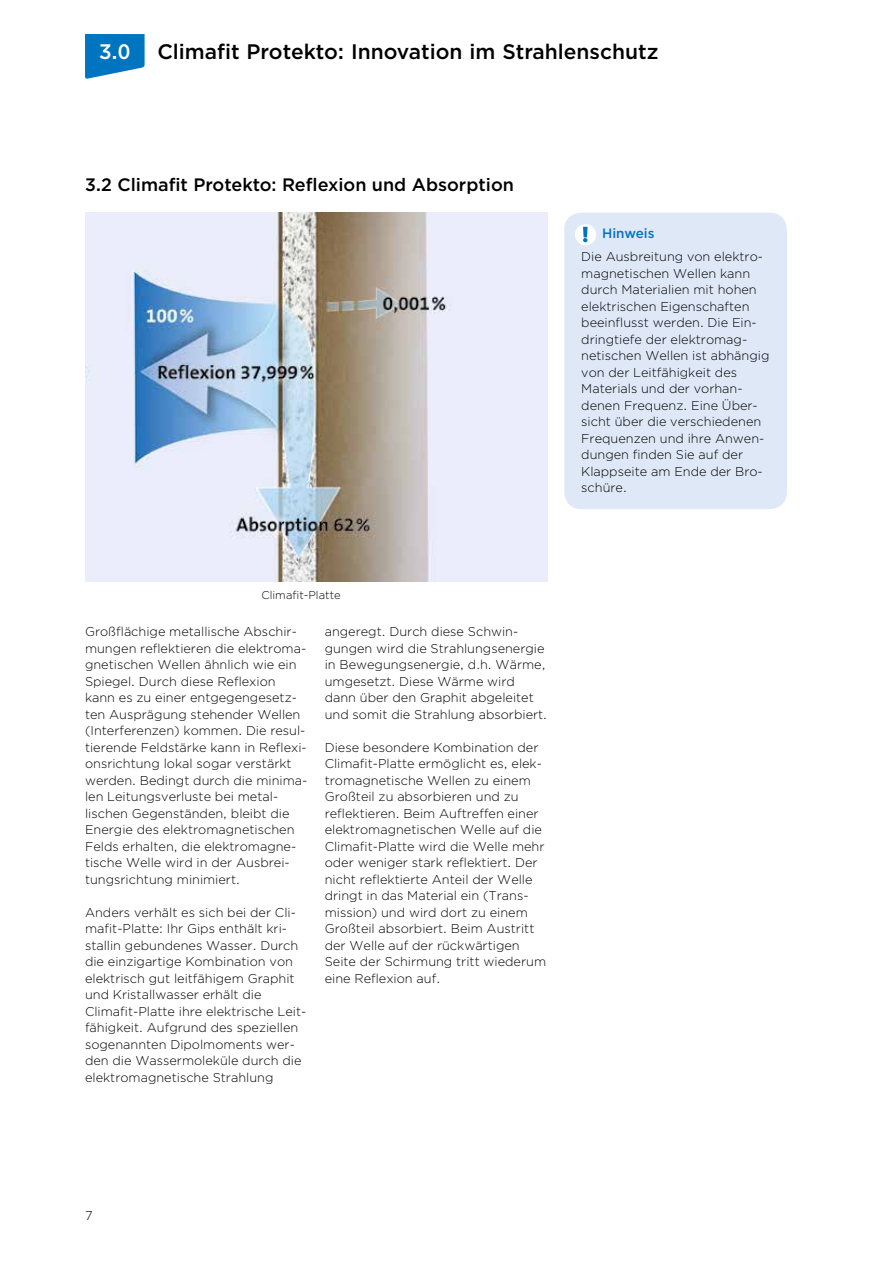
<style>
.page{position:relative;width:893px;height:1263px;background:#fff}
.page>*{position:absolute;margin:0;border:0;box-sizing:border-box;transform-origin:0 0}
.t1{font:500 21px "Gotham";color:#000}
.t2{font:500 21px "Gotham";color:#fff}
.t3{font:500 18px "Gotham";color:#000}
.t4{font:500 13.5px "Gotham";color:#0075bf}
.t5{font:300 12.75px/16.5px "Gotham";color:#000}
.t6{font:300 11.25px "Gotham";color:#000}
</style>
<div class="page">
<svg style="left:85px;top:34px;width:60px;height:45px;background:#2388c7"></svg>
<img style="left:85px;top:213px;width:462px;height:368px">
<div style="left:564px;top:213px;width:223px;height:296px;background:#dfe8f7;border-radius:17px"></div>
<div style="left:575px;top:224px;width:21px;height:21px;background:#fff;border-radius:50%"></div>
<svg style="left:583px;top:227px;width:5px;height:15px"></svg>
<h1 class="t2" style="left:99px;top:38px;width:33px">3.0</h1>
<h1 class="t1" style="left:157px;top:38px;width:503px">Climafit Protekto: Innovation im Strahlenschutz</h1>
<h2 class="t3" style="left:85px;top:173px;width:430px">3.2 Climafit Protekto: Reflexion und Absorption</h2>
<p class="t4" style="left:602px;top:225px;width:54px">Hinweis</p>
<p class="t5" style="left:581px;top:248px;width:190px">Die Ausbreitung von elektro&shy;magnetischen Wellen kann durch Materialien mit hohen elektrischen Eigenschaften beeinflusst werden. Die Ein&shy;dringtiefe der elektromag&shy;netischen Wellen ist abhängig von der Leitfähigkeit des<br>Materials und der vorhan&shy;denen Frequenz. Eine Über&shy;sicht über die verschiedenen<br>Frequenzen und ihre Anwen&shy;dungen finden Sie auf der<br>Klappseite am Ende der Bro&shy;schüre.</p>
<p class="t6" style="left:261px;top:588px;width:81px">Climafit-Platte</p>
<p class="t5" style="left:85px;top:623px;width:224px">Großflächige metallische Abschir&shy;mungen reflektieren die elektroma&shy;gnetischen Wellen ähnlich wie ein Spiegel. Durch diese Reflexion kann es zu einer entgegengesetz&shy;ten Ausprägung stehender Wellen (Interferenzen) kommen. Die resul&shy;tierende Feldstärke kann in Reflexi&shy;onsrichtung lokal sogar verstärkt werden. Bedingt durch die minima&shy;len Leitungsverluste bei metal&shy;lischen Gegenständen, bleibt die Energie des elektromagnetischen Felds erhalten, die elektromagne&shy;tische Welle wird in der Ausbrei&shy;tungsrichtung minimiert.</p>
<p class="t5" style="left:85px;top:904px;width:223px">Anders verhält es sich bei der Cli&shy;mafit-Platte: Ihr Gips enthält kri&shy;stallin gebundenes Wasser. Durch die einzigartige Kombination von elektrisch gut leitfähigem Graphit und Kristallwasser erhält die Climafit-Platte ihre elektrische Leit&shy;fähigkeit. Aufgrund des speziellen sogenannten Dipolmoments wer&shy;den die Wassermoleküle durch die elektromagnetische Strahlung</p>
<p class="t5" style="left:325px;top:623px;width:224px">angeregt. Durch diese Schwin&shy;gungen wird die Strahlungsenergie in Bewegungsenergie, d.h. Wärme, umgesetzt. Diese Wärme wird dann über den Graphit abgeleitet und somit die Strahlung absorbiert.</p>
<p class="t5" style="left:325px;top:739px;width:223px">Diese besondere Kombination der Climafit-Platte ermöglicht es, elek&shy;tromagnetische Wellen zu einem Großteil zu absorbieren und zu reflektieren. Beim Auftreffen einer elektromagnetischen Welle auf die Climafit-Platte wird die Welle mehr oder weniger stark reflektiert. Der nicht reflektierte Anteil der Welle dringt in das Material ein (Trans&shy;mission) und wird dort zu einem Großteil absorbiert. Beim Austritt der Welle auf der rückwärtigen Seite der Schirmung tritt wiederum eine Reflexion auf.</p>
<p class="t5" style="left:85px;top:1207px;width:9px">7</p>
</div>
